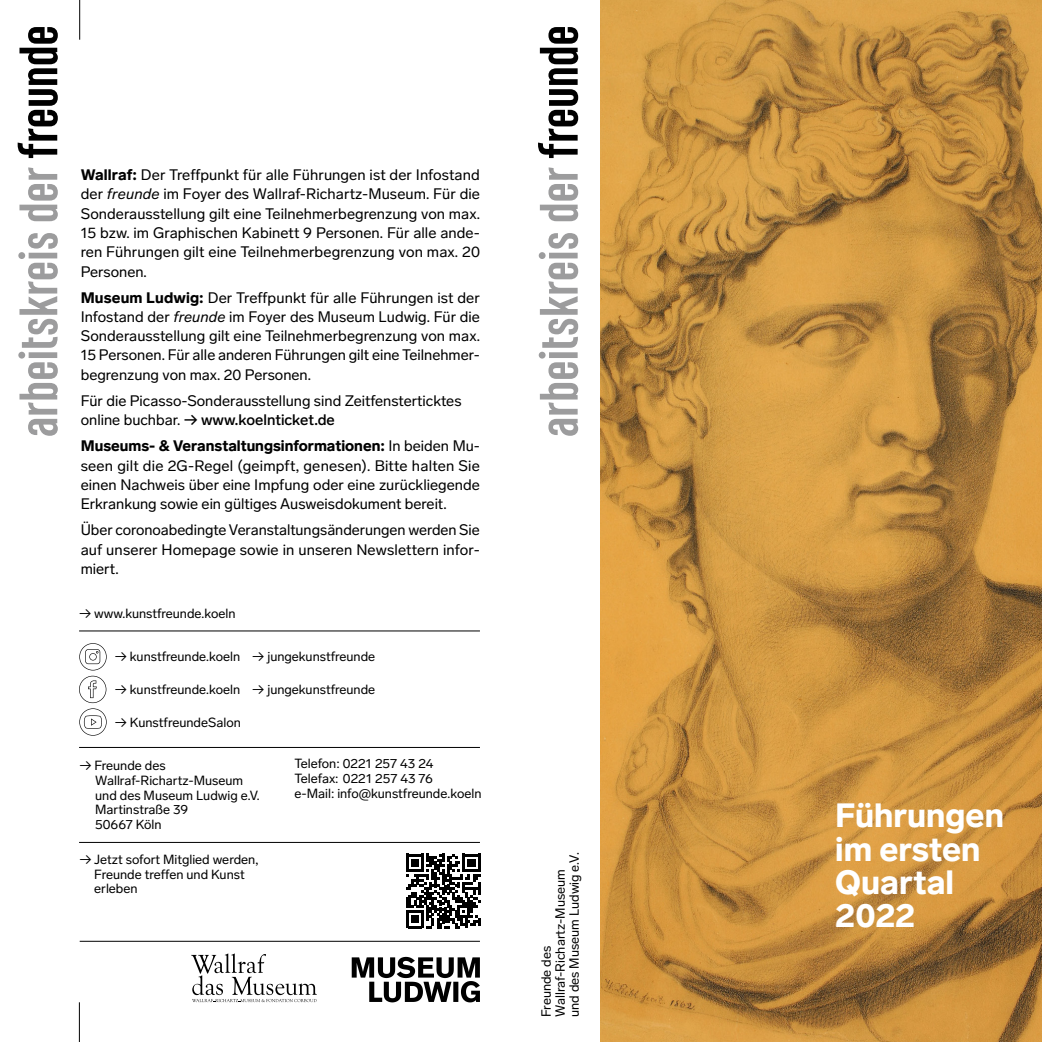
<style>
.page{position:relative;width:1042px;height:1042px;background:#fff}
.page>*{position:absolute;margin:0;border:0;box-sizing:border-box;transform-origin:0 0}
.t1{font:900 33.25px/33.2px "Lab Grotesque";color:#fff}
.t2{font:15.05px/19.2px "Lab Grotesque";color:#000;text-align:justify}
.t3{font:13.12px/14.9px "Lab Grotesque";color:#000}
.s1{font-weight:900}
.s2{font-style:italic}
.s3{font-weight:500}
</style>
<div class="page">
<svg style="left:352px;top:957px;width:128px;height:45px"></svg>
<svg style="left:406px;top:854px;width:74px;height:74px"></svg>
<svg style="left:191px;top:953px;width:126px;height:49px"></svg>
<hr style="left:80px;top:941px;width:400px;height:1px;background:#000">
<hr style="left:79px;top:842px;width:401px;height:1px;background:#000">
<hr style="left:79px;top:747px;width:401px;height:1px;background:#000">
<hr style="left:79px;top:630px;width:401px;height:1px;background:#000">
<hr style="left:79px;top:1002px;width:1px;height:40px;background:#000">
<hr style="left:79px;top:0;width:1px;height:40px;background:#000">
<svg style="left:79px;top:643px;width:28px;height:27px"></svg>
<svg style="left:79px;top:676px;width:28px;height:60px"></svg>
<svg style="left:538px;top:27px;width:40px;height:131px"></svg>
<svg style="left:539px;top:167px;width:39px;height:269px"></svg>
<img style="left:600px;top:0;width:442px;height:1042px">
<svg style="left:18px;top:27px;width:40px;height:131px"></svg>
<svg style="left:18px;top:167px;width:40px;height:269px"></svg>
<p class="t2" style="left:81px;top:165px;width:401px"><span class="s1">Wallraf:</span> Der Treffpunkt für alle Führungen ist der Infostand der <span class="s2">freunde</span> im Foyer des Wallraf-Richartz-Museum. Für die Sonderausstellung gilt eine Teilnehmerbegrenzung von max.<br>15 bzw. im Graphischen Kabinett 9 Personen. Für alle ande&shy;ren Führungen gilt eine Teilnehmerbegrenzung von max. 20<br>Personen.</p>
<p class="t2" style="left:81px;top:288px;width:401px"><span class="s1">Museum Ludwig:</span> Der Treffpunkt für alle Führungen ist der Infostand der <span class="s2">freunde</span> im Foyer des Museum Ludwig. Für die Sonderausstellung gilt eine Teilnehmerbegrenzung von max.<br>15 Personen. Für alle anderen Führungen gilt eine Teilnehmer&shy;begrenzung von max. 20 Personen.</p>
<p class="t2" style="left:81px;top:391px;width:382px">Für die Picasso-Sonderausstellung sind Zeitfensterticktes online buchbar. <span class="s3">→ www.koelnticket.de</span></p>
<p class="t2" style="left:81px;top:436px;width:401px"><span class="s1">Museums- &amp; Veranstaltungsinformationen:</span> In beiden Mu&shy;seen gilt die 2G-Regel (geimpft, genesen). Bitte halten Sie einen Nachweis über eine Impfung oder eine zurückliegende Erkrankung sowie ein gültiges Ausweisdokument bereit.</p>
<p class="t2" style="left:81px;top:520px;width:401px">Über coronoabedingte Veranstaltungsänderungen werden Sie auf unserer Homepage sowie in unseren Newslettern infor&shy;miert.</p>
<p class="t3" style="left:79px;top:606px;width:158px">→ www.kunstfreunde.koeln</p>
<p class="t3" style="left:115px;top:648px;width:262px">→ kunstfreunde.koeln → jungekunstfreunde</p>
<p class="t3" style="left:115px;top:682px;width:262px">→ kunstfreunde.koeln → jungekunstfreunde</p>
<p class="t3" style="left:115px;top:715px;width:127px">→ KunstfreundeSalon</p>
<p class="t3" style="left:95px;top:758px;width:166px;text-indent:-16px">→ Freunde des<br>Wallraf-Richartz-Museum und des Museum Ludwig e.V.<br>Martinstraße 39<br>50667 Köln</p>
<p class="t3" style="left:294px;top:756px;width:189px">Telefon: 0221 257 43 24<br>Telefax: 0221 257 43 76<br>e-Mail: info@kunstfreunde.koeln</p>
<p class="t3" style="left:94px;top:852px;width:165px;text-indent:-15px">→ Jetzt sofort Mitglied werden,<br>Freunde treffen und Kunst erleben</p>
<p class="t3" style="left:539px;top:1017px;width:166px;line-height:14px;rotate:-90deg">Freunde des<br>Wallraf-Richartz-Museum und des Museum Ludwig e.V.</p>
<h1 class="t1" style="left:835px;top:799px;width:170px">Führungen im ersten<br>Quartal<br>2022</h1>
</div>
